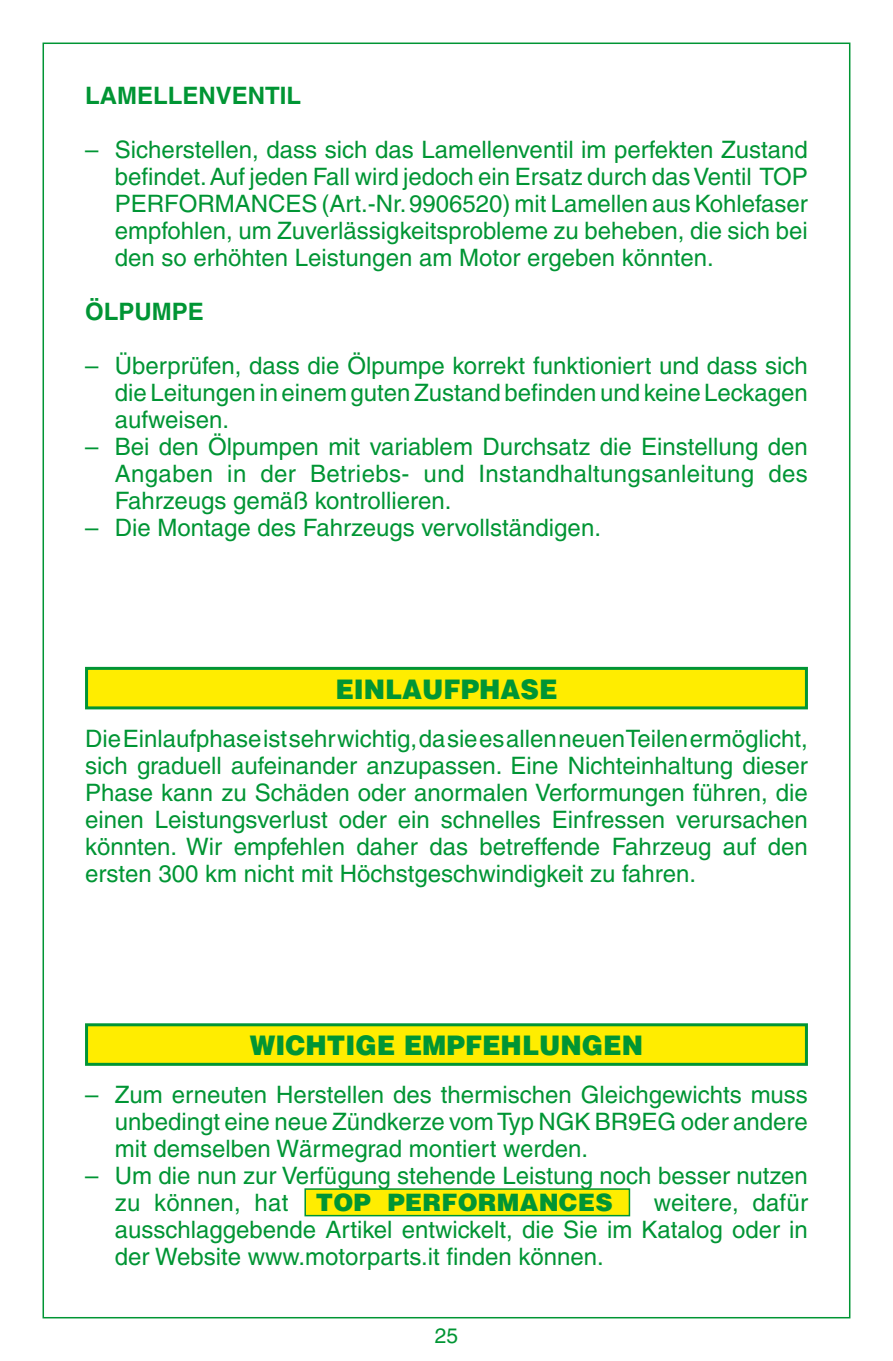
<style>
.page{position:relative;width:893px;height:1361px;background:#fff}
.page>*{position:absolute;margin:0;border:0;box-sizing:border-box;transform-origin:0 0}
.t1{font:900 27px "Helvetica";color:#009534;scale:.95 1}
.t2{font:24px/27px "Helvetica";color:#009534;text-align:justify}
.t3{font:700 24px "Helvetica";color:#009534}
.t4{font:21px "Helvetica";color:#009534}
.s1{font-weight:900}
</style>
<div class="page">
<div style="left:304px;top:1188px;width:326px;height:28px;background:#ffed00;border:2px solid #009534"></div>
<div style="left:87px;top:668px;width:719px;height:40px;background:#ffed00"></div>
<div style="left:85px;top:667px;width:723px;height:42px;border:3px solid #009534"></div>
<div style="left:87px;top:1025px;width:719px;height:39px;background:#ffed00"></div>
<div style="left:85px;top:1023px;width:723px;height:43px;border:3px solid #009534"></div>
<p class="t3" style="left:85px;top:81px;width:217px">LAMELLENVENTIL</p>
<p class="t2" style="left:115px;top:136px;width:695px;text-indent:-30px">– Sicherstellen, dass sich das Lamellenventil im perfekten Zustand befindet. Auf jeden Fall wird jedoch ein Ersatz durch das Ventil TOP PERFORMANCES (Art.-Nr. 9906520) mit Lamellen aus Kohlefaser empfohlen, um Zuverlässigkeitsprobleme zu beheben, die sich bei den so erhöhten Leistungen am Motor ergeben könnten.</p>
<p class="t3" style="left:85px;top:297px;width:120px">ÖLPUMPE</p>
<p class="t2" style="left:115px;top:352px;width:695px;text-indent:-30px">– Überprüfen, dass die Ölpumpe korrekt funktioniert und dass sich die Leitungen in einem guten Zustand befinden und keine Leckagen aufweisen.</p>
<p class="t2" style="left:115px;top:433px;width:695px;text-indent:-30px">– Bei den Ölpumpen mit variablem Durchsatz die Einstellung den Angaben in der Betriebs- und Instandhaltungsanleitung des Fahrzeugs gemäß kontrollieren.</p>
<p class="t2" style="left:85px;top:514px;width:517px">– Die Montage des Fahrzeugs vervollständigen.</p>
<p class="t1" style="left:335px;top:671px;width:235px">EINLAUFPHASE</p>
<p class="t2" style="left:85px;top:725px;width:724px">Die Einlaufphase ist sehr wichtig, da sie es allen neuen Teilen ermöglicht, sich graduell aufeinander anzupassen. Eine Nichteinhaltung dieser Phase kann zu Schäden oder anormalen Verformungen führen, die einen Leistungsverlust oder ein schnelles Einfressen verursachen könnten. Wir empfehlen daher das betreffende Fahrzeug auf den ersten 300 km nicht mit Höchstgeschwindigkeit zu fahren.</p>
<p class="t1" style="left:250px;top:1028px;width:415px">WICHTIGE EMPFEHLUNGEN</p>
<p class="t2" style="left:115px;top:1081px;width:695px;text-indent:-30px">– Zum erneuten Herstellen des thermischen Gleichgewichts muss unbedingt eine neue Zündkerze vom Typ NGK BR9EG oder andere mit demselben Wärmegrad montiert werden.</p>
<p class="t2" style="left:115px;top:1162px;width:695px;text-indent:-30px">– Um die nun zur Verfügung stehende Leistung noch besser nutzen zu können, hat <span class="s1">TOP PERFORMANCES</span></p>
<p class="t2" style="left:115px;top:1189px;width:695px;text-indent:539px">weitere, dafür ausschlaggebende Artikel entwickelt, die Sie im Katalog oder in der Website www.motorparts.it finden können.</p>
<p class="t4" style="left:435px;top:1323px;width:25px">25</p>
</div>
